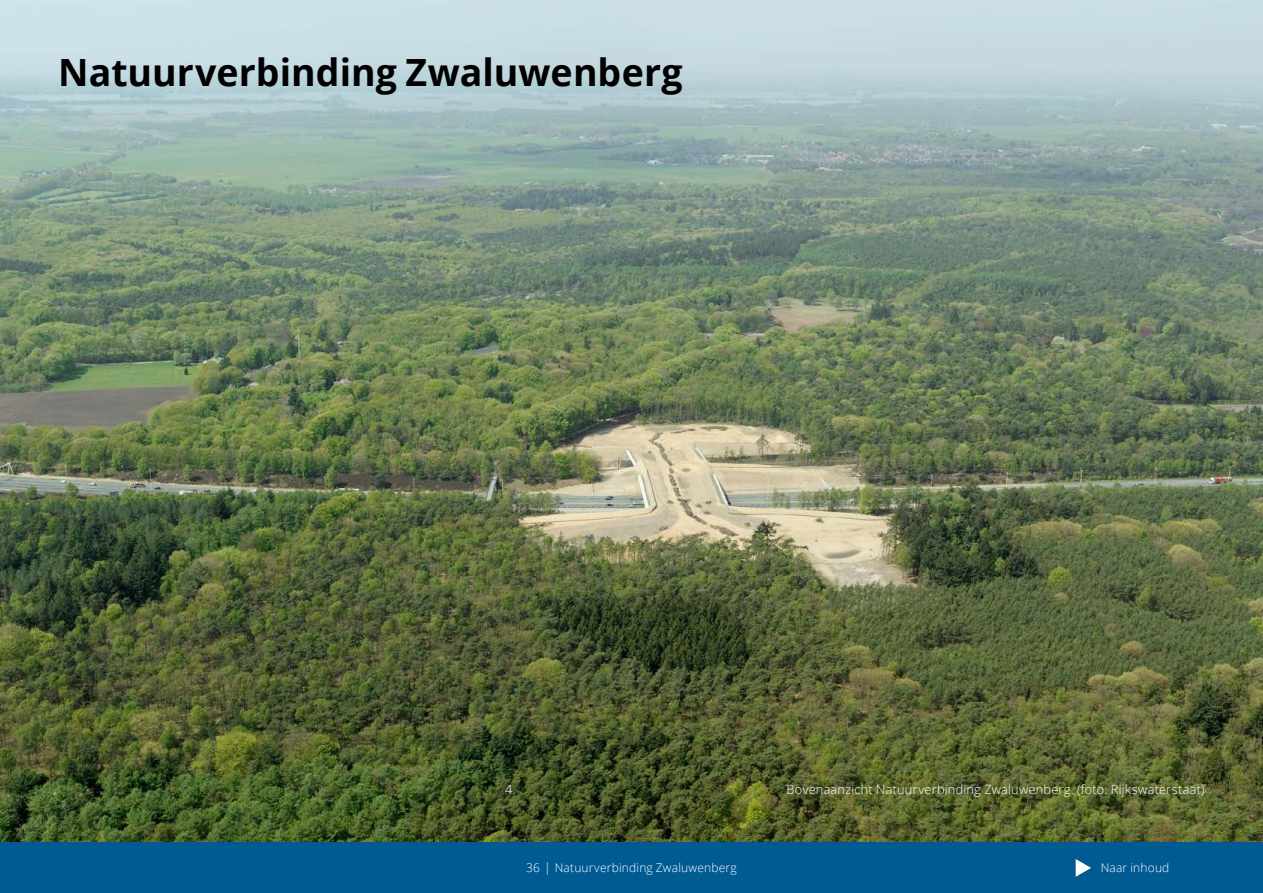
<style>
.page{position:relative;width:1263px;height:893px;background:#fff}
.page>*{position:absolute;margin:0;border:0;box-sizing:border-box;transform-origin:0 0}
.t1{font:700 37.5px "Open Sans";color:#000}
.t2{font:300 12.75px "Open Sans";letter-spacing:.02em;color:#fff}
.t3{font:300 12px "Open Sans";letter-spacing:.015em;color:#fff}
.s1{font-family:"Universal Greekwith Math Pi";font-weight:400}
</style>
<div class="page">
<div style="left:0;top:842px;width:1263px;height:51px;background:#005b93"></div>
<img style="left:0;top:0;width:1263px;height:842px">
<svg style="left:1076px;top:859px;width:15px;height:18px"></svg>
<h1 class="t1" style="left:58px;top:46px;width:626px">Natuurverbinding Zwaluwenberg</h1>
<p class="t2" style="left:505px;top:781px;width:12px">4.</p>
<p class="t2" style="left:787px;top:781px;width:420px">Bovenaanzicht Natuurverbinding Zwaluwenberg. (foto: Rijkswaterstaat)</p>
<p class="t3" style="left:526px;top:859px;width:212px">36 <span class="s1">_</span> Natuurverbinding Zwaluwenberg</p>
<p class="t3" style="left:1101px;top:859px;width:70px">Naar inhoud</p>
</div>
